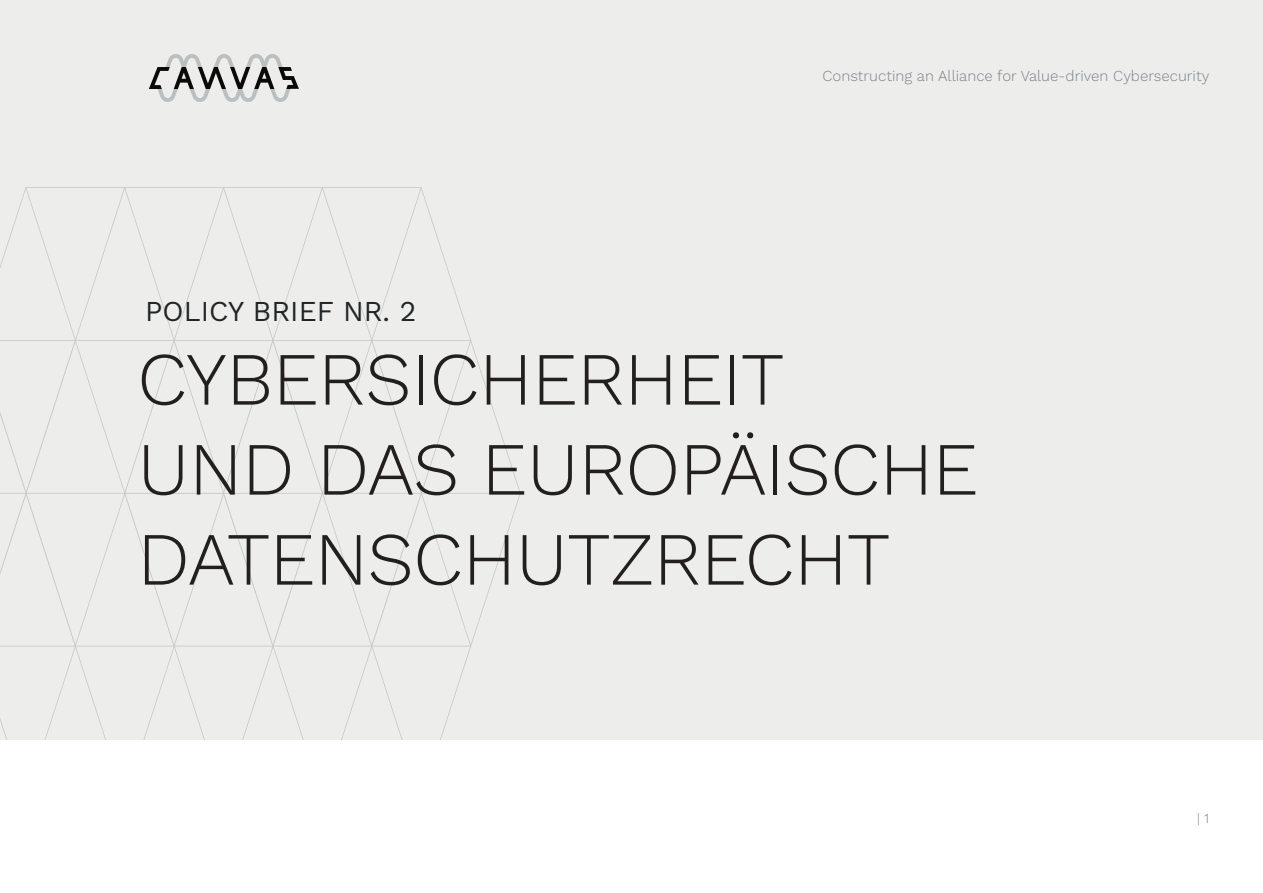
<style>
.page{position:relative;width:1263px;height:893px;background:#fff}
.page>*{position:absolute;margin:0;border:0;box-sizing:border-box;transform-origin:0 0}
.t1{font:300 75px/90px "Work Sans";letter-spacing:-.01em;color:#231f20}
.t2{font:28.35px "Work Sans";color:#212426}
.t3{font:300 15px "Work Sans";color:#79828a}
.t4{font:300 13.5px "Work Sans";color:#79828a}
</style>
<div class="page">
<div style="left:0;top:0;width:1263px;height:740px;background:#ededeb"></div>
<svg style="left:0;top:187px;width:521px;height:553px"></svg>
<svg style="left:149px;top:54px;width:150px;height:48px"></svg>
<h2 class="t2" style="left:145px;top:295px;width:273px">POLICY BRIEF NR. 2</h2>
<p class="t3" style="left:823px;top:67px;width:388px">Constructing an Alliance for Value-driven Cybersecurity</p>
<h1 class="t1" style="left:137px;top:337px;width:843px">CYBERSICHERHEIT<br>UND DAS EUROPÄISCHE<br>DATENSCHUTZRECHT</h1>
<p class="t4" style="left:1197px;top:810px;width:13px">| 1</p>
</div>
